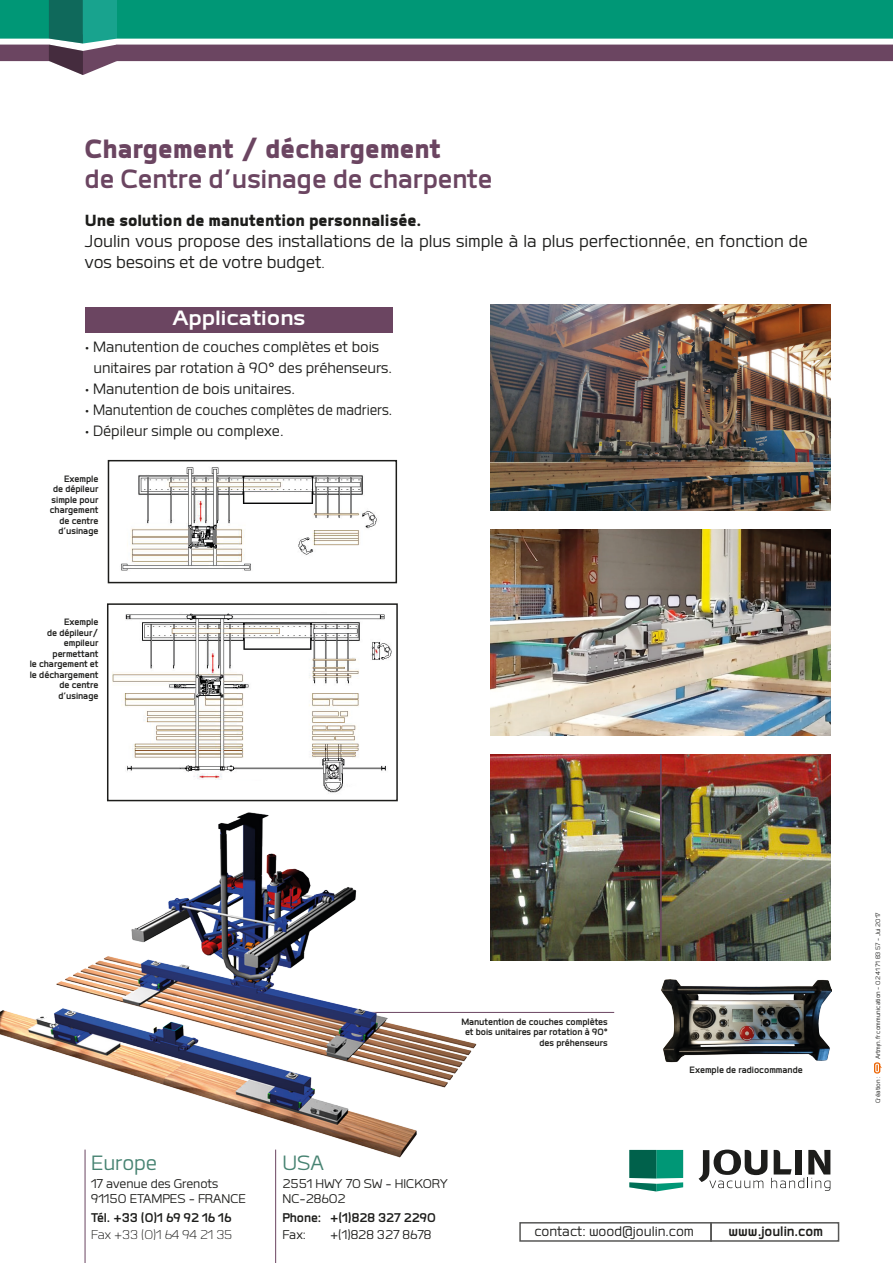
<style>
.page{position:relative;width:893px;height:1263px;background:#fff}
.page>*{position:absolute;margin:0;border:0;box-sizing:border-box;transform-origin:0 0}
.t1{font:34.5px "Labrador A Bold";color:#6b4561}
.t2{font:34.5px "Labrador A Black";color:#6b4561}
.t3{font:27px "Labrador A Bold";color:#fff;scale:1.15 1}
.t4{font:27px "Labrador A Regular";color:#478372}
.t5{font:22.5px/21.6px "Labrador A Regular";color:#1d1d1b}
.t6{font:21px "Labrador A Black";color:#1d1d1b;scale:1.04 1}
.t7{font:19.5px/21px "Labrador A Regular";color:#1d1d1b}
.t8{font:18px "Labrador A Regular";color:#1d1d1b}
.t9{font:18px "Labrador A Bold";color:#1d1d1b}
.t10{font:16.5px/15px "Labrador A Regular";color:#1d1d1b}
.t11{font:16.5px "Labrador A Bold";color:#1d1d1b}
.t12{font:16.5px "Labrador A Light";color:#1d1d1b}
.t13{font:12px/10.5px "Labrador A Bold";color:#1d1d1b;text-align:right}
.t14{font:8.25px "Labrador A Regular";color:#1d1d1b}
.s1{font-size:18px}
</style>
<div class="page">
<svg style="left:874px;top:1062px;width:7px;height:12px"></svg>
<div style="left:85px;top:307px;width:308px;height:26px;background:#6b4561"></div>
<hr style="left:359px;top:1012px;width:255px;height:1px;background:#6b4561">
<img style="left:0;top:812px;width:476px;height:345px">
<img style="left:490px;top:304px;width:341px;height:207px">
<img style="left:490px;top:529px;width:340px;height:207px">
<img style="left:490px;top:754px;width:341px;height:207px">
<img style="left:121px;top:467px;width:256px;height:104px">
<div style="left:108px;top:460px;width:289px;height:123px;border:2px solid #1d1d1b"></div>
<img style="left:112px;top:613px;width:280px;height:181px">
<div style="left:107px;top:603px;width:291px;height:198px;border:2px solid #1d1d1b"></div>
<hr style="left:660px;top:754px;width:2px;height:207px;background:#6b4561">
<svg style="left:0;top:0;width:893px;height:75px"></svg>
<svg style="left:629px;top:1150px;width:54px;height:41px;background:#29927b"></svg>
<svg style="left:699px;top:1149px;width:131px;height:42px"></svg>
<hr style="left:85px;top:1149px;width:1px;height:114px;background:#6b4561">
<hr style="left:275px;top:1149px;width:1px;height:114px;background:#6b4561">
<div style="left:519px;top:1222px;width:193px;height:20px;border:2px solid #575756"></div>
<div style="left:710px;top:1222px;width:129px;height:20px;border:2px solid #575756"></div>
<img style="left:662px;top:979px;width:170px;height:83px">
<h1 class="t2" style="left:85px;top:130px;width:358px">Chargement / déchargement</h1>
<h1 class="t1" style="left:85px;top:161px;width:409px">de Centre d’usinage de charpente</h1>
<h3 class="t6" style="left:85px;top:209px;width:325px">Une solution de manutention personnalisée.</h3>
<h3 class="t5" style="left:85px;top:229px;width:724px">Joulin vous propose des installations de la plus simple à la plus perfectionnée, en fonction de vos besoins et de votre budget<span class="s1">.</span></h3>
<h2 class="t3" style="left:172px;top:304px;width:117px">Applications</h2>
<h3 class="t7" style="left:93px;top:335px;width:300px;text-indent:-9px">• Manutention de couches complètes et bois unitaires par rotation à 90° des préhenseurs.</h3>
<h3 class="t7" style="left:85px;top:377px;width:212px">• Manutention de bois unitaires.</h3>
<h3 class="t7" style="left:85px;top:398px;width:309px">• Manutention de couches complètes de madriers.</h3>
<h3 class="t7" style="left:85px;top:419px;width:200px">• Dépileur simple ou complexe.</h3>
<p class="t13" style="left:50px;top:473px;width:50px">Exemple<br>de dépileur simple pour chargement de centre d’usinage</p>
<p class="t13" style="left:30px;top:616px;width:70px">Exemple<br>de dépileur/ empileur permettant<br>le chargement et le déchargement de centre d’usinage</p>
<h2 class="t4" style="left:91px;top:1149px;width:68px">Europe</h2>
<h3 class="t10" style="left:91px;top:1175px;width:156px">17 avenue des Grenots<br>91150 ETAMPES - FRANCE</h3>
<h3 class="t11" style="left:91px;top:1209px;width:142px">Tél. +33 (0)1 69 92 16 16</h3>
<h3 class="t12" style="left:91px;top:1226px;width:143px">Fax +33 (0)1 64 94 21 35</h3>
<p class="t13" style="left:461px;top:1016px;width:148px">Manutention de couches complètes et bois unitaires par rotation à 90° des préhenseurs</p>
<p class="t13" style="left:689px;top:1064px;width:115px">Exemple de radiocommande</p>
<h2 class="t4" style="left:282px;top:1149px;width:43px">USA</h2>
<h3 class="t10" style="left:282px;top:1175px;width:167px">2551 HWY 70 SW - HICKORY<br>NC-28602</h3>
<h3 class="t11" style="left:282px;top:1209px;width:155px">Phone: +(1)828 327 2290</h3>
<h3 class="t10" style="left:282px;top:1226px;width:25px">Fax:</h3>
<h3 class="t10" style="left:330px;top:1226px;width:103px">+(1)828 327 8678</h3>
<h3 class="t8" style="left:534px;top:1222px;width:161px">contact: wood@joulin.com</h3>
<h3 class="t9" style="left:728px;top:1222px;width:96px">www.joulin.com</h3>
<p class="t14" style="left:874px;top:1059px;width:149px;rotate:-90deg">Artm n.fr communication - 02 41 71 83 57 - Jui 2017</p>
<p class="t14" style="left:875px;top:1046px;width:3px;rotate:-90deg">!</p>
<p class="t14" style="left:874px;top:1103px;width:29px;rotate:-90deg">Création :</p>
</div>
